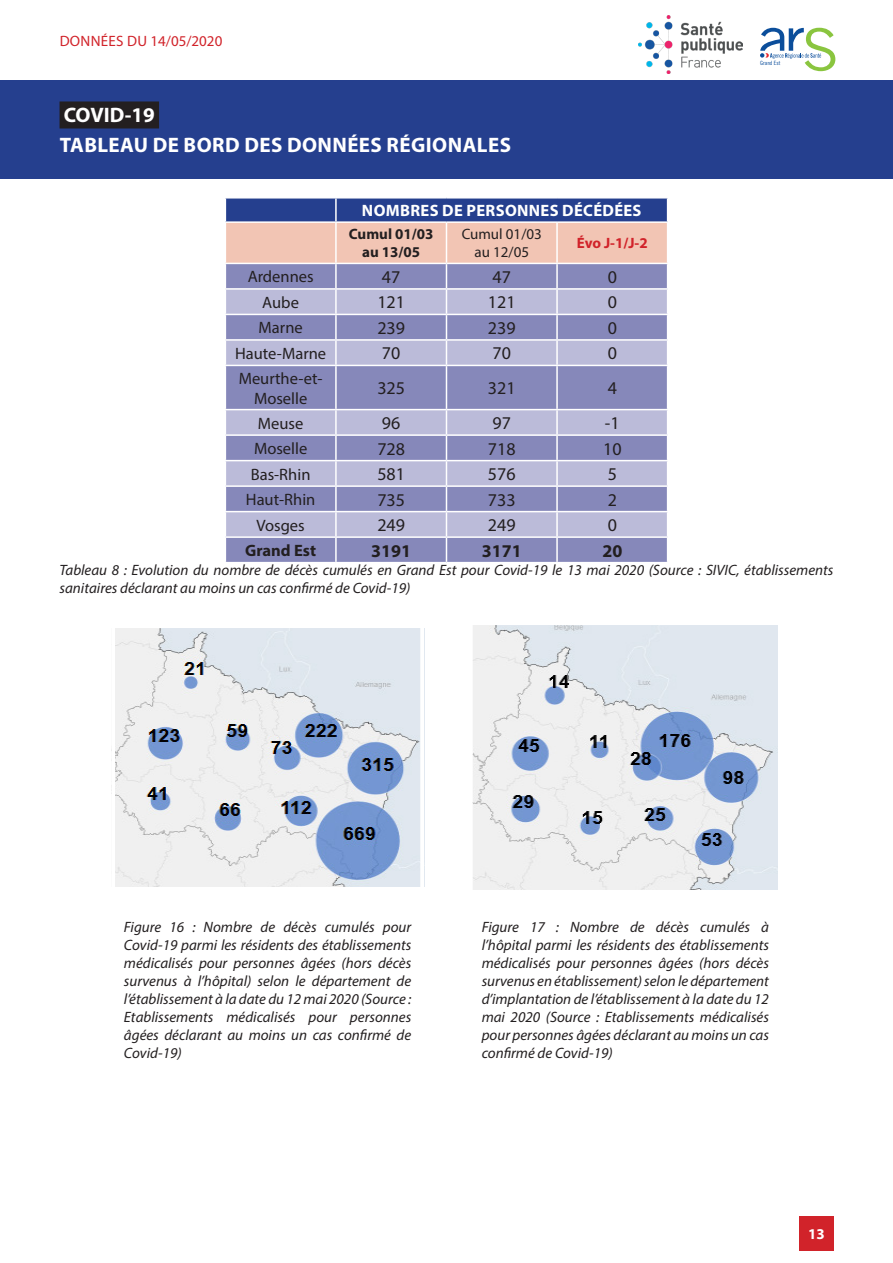
<style>
.page{position:relative;width:893px;height:1263px;background:#fff}
.page>*{position:absolute;margin:0;border:0;box-sizing:border-box;transform-origin:0 0}
.t1{font:700 21px/29.4px "Myriad Pro";letter-spacing:.02em;color:#fff}
.t2{font:18px "Myriad Pro";color:#231f20}
.t3{font:700 18px "Myriad Pro";color:#231f20}
.t4{font:16.5px "Myriad Pro";color:#231f20}
.t5{font:700 16.5px "Myriad Pro";letter-spacing:.02em;color:#fff}
.t6{font:700 16.5px "Myriad Pro";color:#231f20}
.Legende{font:italic 15px/18px "Myriad Pro";color:#231f20;text-align:justify}
.t7{font:15px "Myriad Pro";letter-spacing:.02em;color:#d1232a}
.t8{font:700 15px/18px "Myriad Pro";color:#231f20;text-align:center}
.t9{font:15px/18px "Myriad Pro";color:#231f20;text-align:center}
.t10{font:700 15px "Myriad Pro";color:#d1232a}
.t11{font:700 15px "Myriad Pro";color:#fff}
.t12{font:5.85px "Trade Gothic LT Std Cn 18";color:#0b4e9b}
</style>
<div class="page">
<div style="left:0;top:80px;width:893px;height:99px;background:#253f8e"></div>
<div style="left:60px;top:101px;width:99px;height:27px;background:#231f20"></div>
<div style="left:799px;top:1216px;width:34px;height:34px;background:#d1232a"></div>
<img style="left:638px;top:15px;width:104px;height:59px">
<svg style="left:760px;top:28px;width:75px;height:43px"></svg>
<div style="left:226px;top:538px;width:441px;height:24px;background:#8688ba"></div>
<svg style="left:226px;top:366px;width:441px;height:170px;background:#9e9fc8"></svg>
<hr style="left:335px;top:366px;width:2px;height:43px;background:#fff">
<hr style="left:446px;top:366px;width:1px;height:43px;background:#fff">
<hr style="left:556px;top:366px;width:2px;height:43px;background:#fff">
<hr style="left:335px;top:410px;width:2px;height:24px;background:#fff">
<hr style="left:556px;top:410px;width:2px;height:24px;background:#fff">
<hr style="left:335px;top:436px;width:2px;height:24px;background:#fff">
<hr style="left:556px;top:436px;width:2px;height:24px;background:#fff">
<hr style="left:335px;top:461px;width:2px;height:24px;background:#fff">
<hr style="left:556px;top:461px;width:2px;height:24px;background:#fff">
<hr style="left:335px;top:487px;width:2px;height:24px;background:#fff">
<hr style="left:556px;top:487px;width:2px;height:24px;background:#fff">
<hr style="left:335px;top:512px;width:2px;height:24px;background:#fff">
<hr style="left:556px;top:512px;width:2px;height:24px;background:#fff">
<hr style="left:335px;top:538px;width:2px;height:24px;background:#fff">
<svg style="left:446px;top:410px;width:1px;height:152px"></svg>
<hr style="left:556px;top:538px;width:2px;height:24px;background:#fff">
<svg style="left:225px;top:198px;width:443px;height:167px;background:#a6a0be"></svg>
<hr style="left:225px;top:409px;width:111px;height:1px;background:#fff">
<hr style="left:225px;top:434px;width:111px;height:2px;background:#fff">
<hr style="left:225px;top:460px;width:111px;height:1px;background:#fff">
<hr style="left:225px;top:485px;width:111px;height:2px;background:#fff">
<hr style="left:225px;top:511px;width:111px;height:1px;background:#fff">
<hr style="left:336px;top:263px;width:110px;height:1px;background:#fff">
<hr style="left:446px;top:263px;width:111px;height:1px;background:#fff">
<hr style="left:557px;top:263px;width:111px;height:1px;background:#fff">
<hr style="left:336px;top:288px;width:110px;height:2px;background:#fff">
<hr style="left:446px;top:288px;width:111px;height:2px;background:#fff">
<hr style="left:557px;top:288px;width:111px;height:2px;background:#fff">
<hr style="left:446px;top:536px;width:111px;height:2px;background:#fff">
<hr style="left:336px;top:511px;width:110px;height:1px;background:#fff">
<hr style="left:446px;top:511px;width:111px;height:1px;background:#fff">
<hr style="left:557px;top:511px;width:111px;height:1px;background:#fff">
<hr style="left:336px;top:485px;width:110px;height:2px;background:#fff">
<hr style="left:446px;top:485px;width:111px;height:2px;background:#fff">
<hr style="left:557px;top:485px;width:111px;height:2px;background:#fff">
<hr style="left:336px;top:460px;width:110px;height:1px;background:#fff">
<hr style="left:446px;top:460px;width:111px;height:1px;background:#fff">
<hr style="left:557px;top:460px;width:111px;height:1px;background:#fff">
<hr style="left:336px;top:434px;width:110px;height:2px;background:#fff">
<hr style="left:446px;top:434px;width:111px;height:2px;background:#fff">
<hr style="left:557px;top:434px;width:111px;height:2px;background:#fff">
<hr style="left:336px;top:409px;width:110px;height:1px;background:#fff">
<hr style="left:446px;top:409px;width:111px;height:1px;background:#fff">
<hr style="left:557px;top:409px;width:111px;height:1px;background:#fff">
<hr style="left:336px;top:314px;width:110px;height:1px;background:#fff">
<hr style="left:446px;top:314px;width:111px;height:1px;background:#fff">
<hr style="left:557px;top:314px;width:111px;height:1px;background:#fff">
<hr style="left:336px;top:339px;width:110px;height:2px;background:#fff">
<hr style="left:446px;top:339px;width:111px;height:2px;background:#fff">
<hr style="left:557px;top:339px;width:111px;height:2px;background:#fff">
<img style="left:116px;top:629px;width:303px;height:258px">
<img style="left:474px;top:626px;width:303px;height:264px">
<p class="t7" style="left:60px;top:31px;width:164px">DONNÉES DU 14/05/2020</p>
<h1 class="t1" style="left:60px;top:100px;width:453px">COVID-19<br>TABLEAU DE BORD DES DONNÉES RÉGIONALES</h1>
<p class="t5" style="left:362px;top:200px;width:281px">NOMBRES DE PERSONNES DÉCÉDÉES</p>
<p class="t8" style="left:349px;top:225px;width:86px">Cumul 01/03 au 13/05</p>
<p class="t9" style="left:462px;top:225px;width:82px">Cumul 01/03 au 12/05</p>
<p class="t10" style="left:577px;top:234px;width:72px">Évo J-1/J-2</p>
<p class="t4" style="left:248px;top:267px;width:67px">Ardennes</p>
<p class="t2" style="left:382px;top:266px;width:20px">47</p>
<p class="t2" style="left:492px;top:266px;width:20px">47</p>
<p class="t2" style="left:608px;top:266px;width:11px">0</p>
<p class="t4" style="left:262px;top:292px;width:38px">Aube</p>
<p class="t2" style="left:377px;top:291px;width:29px">121</p>
<p class="t2" style="left:488px;top:291px;width:29px">121</p>
<p class="t2" style="left:608px;top:291px;width:11px">0</p>
<p class="t4" style="left:259px;top:318px;width:46px">Marne</p>
<p class="t2" style="left:377px;top:317px;width:29px">239</p>
<p class="t2" style="left:488px;top:317px;width:29px">239</p>
<p class="t2" style="left:608px;top:317px;width:11px">0</p>
<p class="t4" style="left:235px;top:343px;width:93px">Haute-Marne</p>
<p class="t2" style="left:382px;top:342px;width:20px">70</p>
<p class="t2" style="left:492px;top:342px;width:20px">70</p>
<p class="t2" style="left:608px;top:342px;width:11px">0</p>
<p class="t4" style="left:239px;top:368px;width:85px">Meurthe-et-</p>
<p class="t4" style="left:254px;top:388px;width:55px">Moselle</p>
<p class="t2" style="left:377px;top:377px;width:29px">325</p>
<p class="t2" style="left:488px;top:377px;width:29px">321</p>
<p class="t2" style="left:608px;top:377px;width:11px">4</p>
<p class="t12" style="left:760px;top:59px;width:22px">Grand Est</p>
<p class="t4" style="left:258px;top:413px;width:47px">Meuse</p>
<p class="t2" style="left:382px;top:412px;width:20px">96</p>
<p class="t2" style="left:492px;top:412px;width:20px">97</p>
<p class="t2" style="left:605px;top:412px;width:16px">-1</p>
<p class="t4" style="left:254px;top:438px;width:55px">Moselle</p>
<p class="t2" style="left:377px;top:437px;width:29px">728</p>
<p class="t2" style="left:488px;top:437px;width:29px">718</p>
<p class="t2" style="left:603px;top:437px;width:20px">10</p>
<p class="t4" style="left:251px;top:464px;width:61px">Bas-Rhin</p>
<p class="t2" style="left:377px;top:463px;width:29px">581</p>
<p class="t2" style="left:488px;top:463px;width:29px">576</p>
<p class="t2" style="left:608px;top:463px;width:11px">5</p>
<p class="t4" style="left:246px;top:489px;width:71px">Haut-Rhin</p>
<p class="t2" style="left:377px;top:488px;width:29px">735</p>
<p class="t2" style="left:488px;top:488px;width:29px">733</p>
<p class="t2" style="left:608px;top:488px;width:11px">2</p>
<p class="t4" style="left:256px;top:515px;width:50px">Vosges</p>
<p class="t2" style="left:377px;top:514px;width:29px">249</p>
<p class="t2" style="left:488px;top:514px;width:29px">249</p>
<p class="t2" style="left:608px;top:514px;width:11px">0</p>
<p class="t6" style="left:245px;top:540px;width:73px">Grand Est</p>
<p class="t3" style="left:371px;top:539px;width:41px">3191</p>
<p class="t3" style="left:482px;top:539px;width:41px">3171</p>
<p class="t3" style="left:602px;top:539px;width:21px">20</p>
<p class="Legende" style="left:60px;top:561px;width:775px">Tableau 8 : Evolution du nombre de décès cumulés en Grand Est pour Covid-19 le 13 mai 2020 (Source : SIVIC, établissements sanitaires déclarant au moins un cas confirmé de Covid-19)</p>
<p class="Legende" style="left:124px;top:917px;width:289px">Figure 16 : Nombre de décès cumulés pour Covid-19 parmi les résidents des établissements médicalisés pour personnes âgées (hors décès survenus à l’hôpital) selon le département de l’établissement à la date du 12 mai 2020 (Source :<br>Etablissements médicalisés pour personnes âgées déclarant au moins un cas confirmé de Covid-19)</p>
<p class="Legende" style="left:482px;top:917px;width:289px">Figure 17 : Nombre de décès cumulés à l’hôpital parmi les résidents des établissements médicalisés pour personnes âgées (hors décès survenus en établissement) selon le département d’implantation de l’établissement à la date du 12 mai 2020 (Source : Etablissements médicalisés pour personnes âgées déclarant au moins un cas confirmé de Covid-19)</p>
<p class="t11" style="left:808px;top:1224px;width:18px">13</p>
</div>
